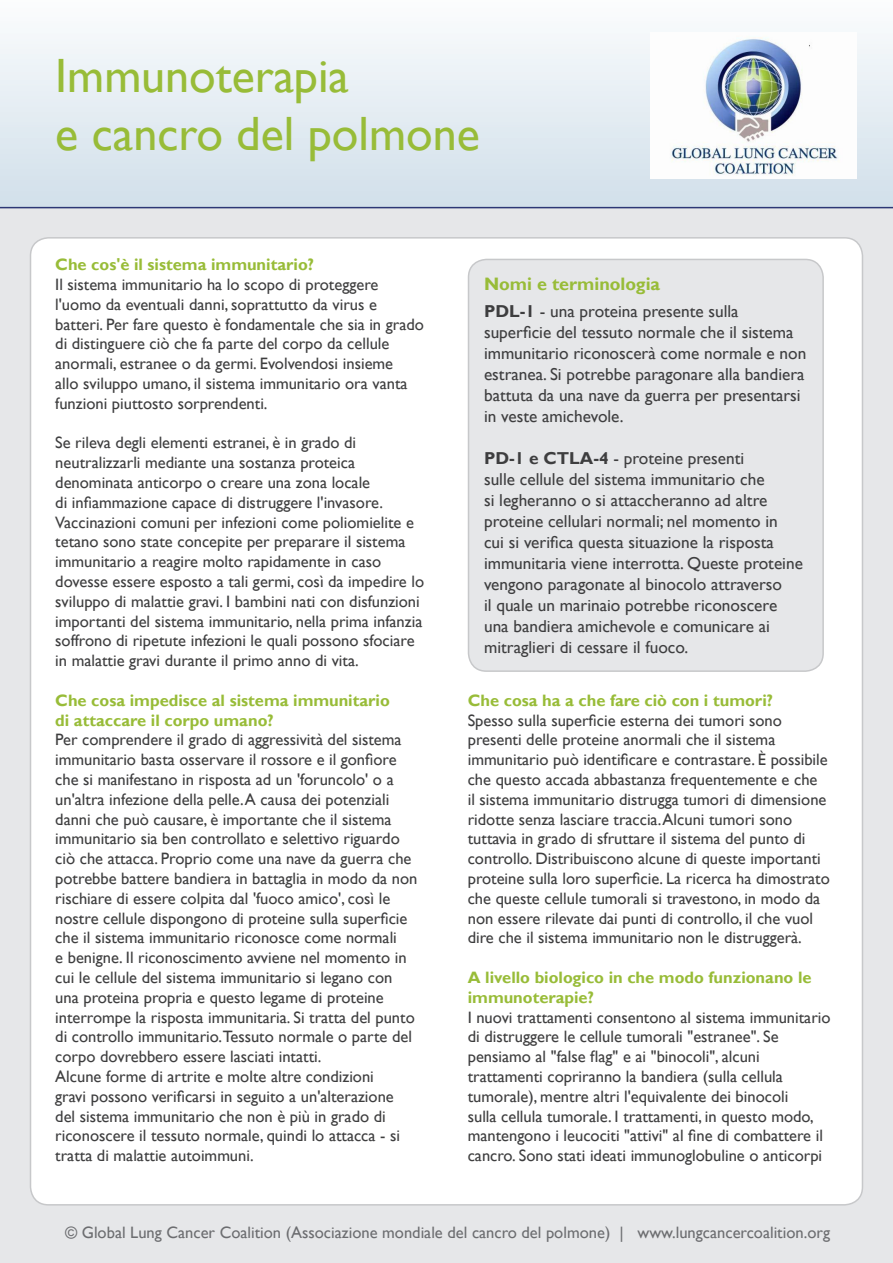
<style>
.page{position:relative;width:893px;height:1263px;background:#fff}
.page>*{position:absolute;margin:0;border:0;box-sizing:border-box;transform-origin:0 0}
.t1{font:48.15px/57.8px "Gill Sans";color:#98bc38}
.t2{font:700 18px "Gill Sans";color:#98bc38}
.t3{font:17.25px/21px "Gill Sans";color:#3e3e3f}
.t4{font:16.5px/19.8px "Gill Sans";color:#3e3e3f}
.t5{font:700 16.5px/19.8px "Gill Sans";color:#98bc38}
.t6{font:16.5px "Gill Sans";color:#6c6d70}
.s1{font-weight:700}
</style>
<div class="page">
<div style="left:0;top:208px;width:893px;height:1055px;background:#e6e7e9"></div>
<div style="left:31px;top:238px;width:831px;height:967px;background:#fff;border-radius:18px"></div>
<svg style="left:0;top:33px;width:893px;height:175px"></svg>
<div style="left:468px;top:259px;width:355px;height:412px;background:#e6e7e9;border-radius:18px"></div>
<div style="left:468px;top:259px;width:356px;height:413px;border:2px solid #c7c8ca;border-radius:18px"></div>
<img style="left:650px;top:33px;width:207px;height:145px">
<p class="t1" style="left:55px;top:48px;width:426px">Immunoterapia<br>e cancro del polmone</p>
<p class="t5" style="left:55px;top:255px;width:260px">Che cos'è il sistema immunitario?</p>
<p class="t4" style="left:55px;top:275px;width:370px">Il sistema immunitario ha lo scopo di proteggere l'uomo da eventuali danni, soprattutto da virus e batteri. Per fare questo è fondamentale che sia in grado di distinguere ciò che fa parte del corpo da cellule anormali, estranee o da germi. Evolvendosi insieme<br>allo sviluppo umano, il sistema immunitario ora vanta funzioni piuttosto sorprendenti.</p>
<p class="t4" style="left:55px;top:433px;width:370px">Se rileva degli elementi estranei, è in grado di neutralizzarli mediante una sostanza proteica denominata anticorpo o creare una zona locale<br>di infiammazione capace di distruggere l'invasore.<br>Vaccinazioni comuni per infezioni come poliomielite e tetano sono state concepite per preparare il sistema immunitario a reagire molto rapidamente in caso dovesse essere esposto a tali germi, così da impedire lo sviluppo di malattie gravi. I bambini nati con disfunzioni importanti del sistema immunitario, nella prima infanzia soffrono di ripetute infezioni le quali possono sfociare in malattie gravi durante il primo anno di vita.</p>
<p class="t5" style="left:55px;top:691px;width:336px">Che cosa impedisce al sistema immunitario di attaccare il corpo umano?</p>
<p class="t4" style="left:55px;top:730px;width:364px">Per comprendere il grado di aggressività del sistema immunitario basta osservare il rossore e il gonfiore che si manifestano in risposta ad un 'foruncolo' o a un'altra infezione della pelle. A causa dei potenziali danni che può causare, è importante che il sistema immunitario sia ben controllato e selettivo riguardo ciò che attacca. Proprio come una nave da guerra che potrebbe battere bandiera in battaglia in modo da non rischiare di essere colpita dal 'fuoco amico', così le nostre cellule dispongono di proteine sulla superficie che il sistema immunitario riconosce come normali<br>e benigne. Il riconoscimento avviene nel momento in cui le cellule del sistema immunitario si legano con una proteina propria e questo legame di proteine interrompe la risposta immunitaria. Si tratta del punto di controllo immunitario.Tessuto normale o parte del corpo dovrebbero essere lasciati intatti.</p>
<p class="t4" style="left:55px;top:1067px;width:346px">Alcune forme di artrite e molte altre condizioni gravi possono verificarsi in seguito a un'alterazione del sistema immunitario che non è più in grado di riconoscere il tessuto normale, quindi lo attacca - si tratta di malattie autoimmuni.</p>
<p class="t2" style="left:484px;top:273px;width:178px">Nomi e terminologia</p>
<p class="t3" style="left:484px;top:301px;width:324px"><span class="s1">PDL-1</span> - una proteina presente sulla superficie del tessuto normale che il sistema immunitario riconoscerà come normale e non estranea. Si potrebbe paragonare alla bandiera battuta da una nave da guerra per presentarsi in veste amichevole.</p>
<p class="t3" style="left:484px;top:448px;width:320px"><span class="s1">PD-1 e CTLA-4</span> - proteine presenti<br>sulle cellule del sistema immunitario che<br>si legheranno o si attaccheranno ad altre proteine cellulari normali; nel momento in<br>cui si verifica questa situazione la risposta immunitaria viene interrotta. Queste proteine vengono paragonate al binocolo attraverso<br>il quale un marinaio potrebbe riconoscere una bandiera amichevole e comunicare ai mitraglieri di cessare il fuoco.</p>
<p class="t5" style="left:468px;top:691px;width:307px">Che cosa ha a che fare ciò con i tumori?</p>
<p class="t4" style="left:468px;top:710px;width:364px">Spesso sulla superficie esterna dei tumori sono presenti delle proteine anormali che il sistema immunitario può identificare e contrastare. È possibile che questo accada abbastanza frequentemente e che<br>il sistema immunitario distrugga tumori di dimensione ridotte senza lasciare traccia. Alcuni tumori sono tuttavia in grado di sfruttare il sistema del punto di controllo. Distribuiscono alcune di queste importanti proteine sulla loro superficie. La ricerca ha dimostrato che queste cellule tumorali si travestono, in modo da non essere rilevate dai punti di controllo, il che vuol dire che il sistema immunitario non le distruggerà.</p>
<p class="t5" style="left:468px;top:968px;width:345px">A livello biologico in che modo funzionano le immunoterapie?</p>
<p class="t4" style="left:468px;top:1007px;width:364px">I nuovi trattamenti consentono al sistema immunitario di distruggere le cellule tumorali "estranee". Se pensiamo al "false flag" e ai "binocoli", alcuni trattamenti copriranno la bandiera (sulla cellula tumorale), mentre altri l'equivalente dei binocoli<br>sulla cellula tumorale. I trattamenti, in questo modo, mantengono i leucociti "attivi" al fine di combattere il cancro. Sono stati ideati immunoglobuline o anticorpi</p>
<p class="t6" style="left:65px;top:1223px;width:767px">© Global Lung Cancer Coalition (Associazione mondiale del cancro del polmone) | www.lungcancercoalition.org</p>
</div>
